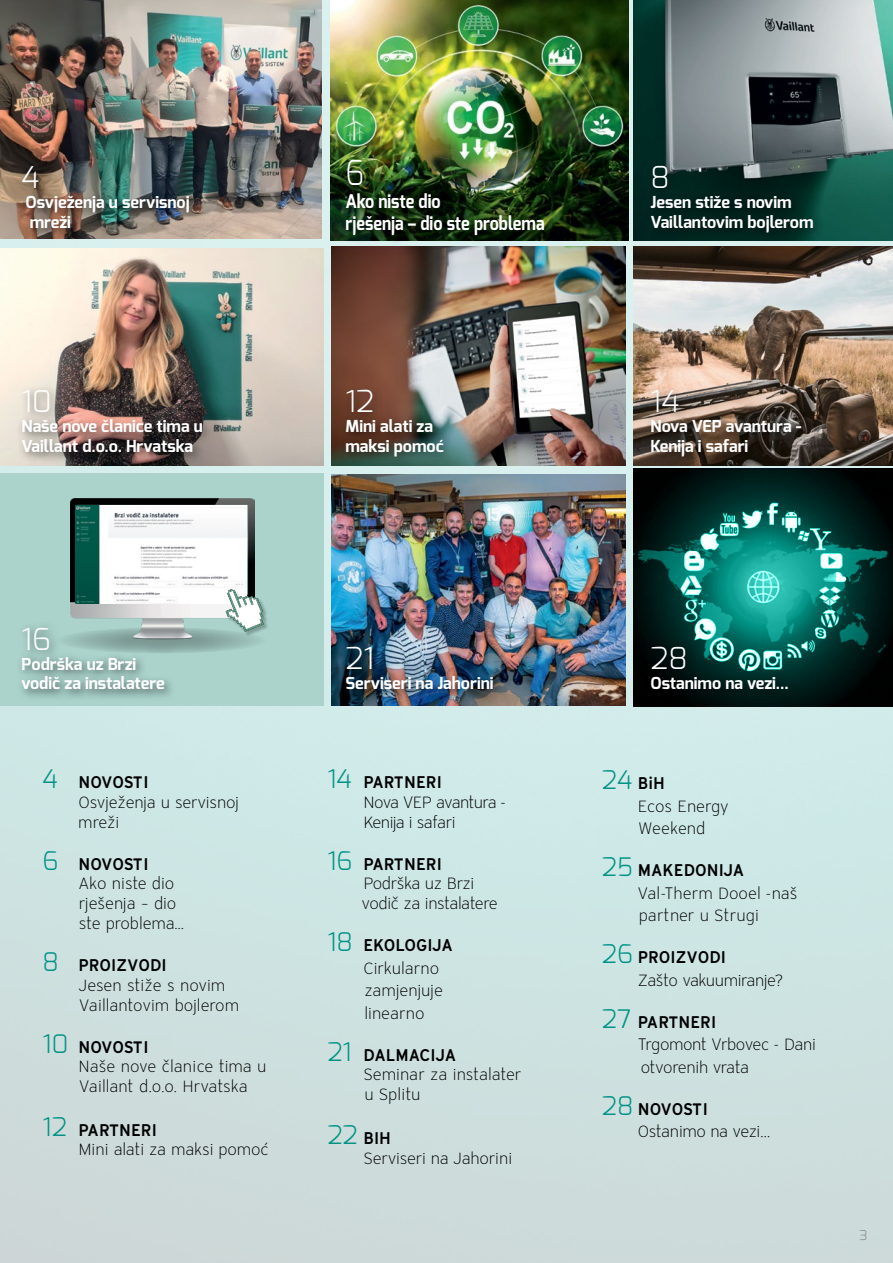
<style>
.page{position:relative;width:893px;height:1263px;background:#fff}
.page>*{position:absolute;margin:0;border:0;box-sizing:border-box;transform-origin:0 0}
.t1{font:300 34.2px "Exo";color:#fff;scale:.88 1}
.t2{font:300 30px "Exo";color:#fff}
.t3{font:700 18.9px/22.6px "Exo";color:#fff;scale:.88 1}
.t4{font:16.5px/19.8px "Vaillant 13 Light TID";letter-spacing:-.01em;color:#000}
.t5{font:700 16.5px/19.8px "Exo";color:#fff}
.t6{font:16.5px "Vaillant 13 Demi TID";color:#000}
.t7{font:16.5px/19.8px "Vaillant 13 Light TID";letter-spacing:-.03em;color:#000}
.t8{font:16.5px "Vaillant 13 Demi TID";letter-spacing:-.02em;color:#000}
.t9{font:16.5px/19.8px "Vaillant 13 Light TID";letter-spacing:-.04em;color:#000}
.t10{font:300 13.5px "Exo";color:#8a8c8e}
.s1{font-family:"Exo";font-weight:300;font-size:25.5px;color:#009385}
</style>
<div class="page">
<img style="left:0;top:0;width:893px;height:1263px">
<svg style="left:634px;top:469px;width:259px;height:238px;background:#104d47"></svg>
<img style="left:0;top:0;width:321px;height:238px">
<div style="left:17px;top:160px;width:184px;height:80px;background:#000;opacity:.55"></div>
<img style="left:330px;top:0;width:298px;height:240px">
<div style="left:340px;top:154px;width:216px;height:93px;background:#000;opacity:.55"></div>
<img style="left:634px;top:0;width:259px;height:240px">
<div style="left:645px;top:160px;width:180px;height:84px;background:#000;opacity:.55"></div>
<img style="left:0;top:248px;width:323px;height:218px">
<div style="left:16px;top:384px;width:198px;height:80px;background:#000;opacity:.55"></div>
<img style="left:332px;top:247px;width:294px;height:219px">
<img style="left:634px;top:247px;width:259px;height:219px">
<div style="left:645px;top:384px;width:168px;height:84px;background:#000;opacity:.55"></div>
<div style="left:0;top:473px;width:323px;height:233px;background:#abd3cc"></div>
<div style="left:340px;top:384px;width:115px;height:84px;background:#000;opacity:.55"></div>
<img style="left:332px;top:474px;width:293px;height:232px">
<div style="left:340px;top:641px;width:165px;height:60px;background:#000;opacity:.55"></div>
<div style="left:645px;top:641px;width:154px;height:60px;background:#000;opacity:.55"></div>
<svg style="left:55px;top:627px;width:213px;height:26px"></svg>
<img style="left:71px;top:498px;width:184px;height:142px">
<img style="left:76px;top:505px;width:170px;height:98px">
<div style="left:226px;top:589px;width:42px;height:47px;background:#000;opacity:.25"></div>
<svg style="left:226px;top:589px;width:38px;height:43px"></svg>
<div style="left:16px;top:621px;width:160px;height:81px;background:#000;opacity:.55"></div>
<h2 class="t2" style="left:22px;top:158px;width:19px">4</h2>
<p class="t5" style="left:26px;top:192px;width:166px">Osvježenja u servisnoj mreži</p>
<h2 class="t2" style="left:22px;top:382px;width:32px">10</h2>
<p class="t5" style="left:22px;top:416px;width:183px">Naše nove članice tima u<br>Vaillant d.o.o. Hrvatska</p>
<h1 class="t1" style="left:345px;top:151px;width:23px">6</h1>
<p class="t3" style="left:345px;top:189px;width:228px">Ako niste dio<br>rješenja – dio ste problema</p>
<h2 class="t2" style="left:345px;top:382px;width:30px">12</h2>
<p class="t5" style="left:345px;top:416px;width:100px">Mini alati za maksi pomoć</p>
<h2 class="t2" style="left:651px;top:158px;width:21px">8</h2>
<p class="t5" style="left:651px;top:192px;width:164px">Jesen stiže s novim<br>Vaillantovim bojlerom</p>
<h2 class="t2" style="left:651px;top:382px;width:30px">14</h2>
<p class="t5" style="left:651px;top:416px;width:152px">Nova VEP avantura -<br>Kenija i safari</p>
<h2 class="t2" style="left:22px;top:620px;width:31px">16</h2>
<p class="t5" style="left:22px;top:654px;width:145px">Podrška uz Brzi vodič za instalatere</p>
<p class="t8" style="left:43px;top:771px;width:108px"><span class="s1">4</span> NOVOSTI</p>
<p class="t4" style="left:78px;top:792px;width:162px">Osvježenja u servisnoj mreži</p>
<p class="t8" style="left:43px;top:852px;width:108px"><span class="s1">6</span> NOVOSTI</p>
<p class="t4" style="left:79px;top:873px;width:107px">Ako niste dio rješenja – dio ste problema…</p>
<p class="t6" style="left:43px;top:954px;width:126px"><span class="s1">8</span> PROIZVODI</p>
<p class="t4" style="left:79px;top:975px;width:162px">Jesen stiže s novim<br>Vaillantovim bojlerom</p>
<p class="t8" style="left:43px;top:1035px;width:108px"><span class="s1">10</span> NOVOSTI</p>
<p class="t4" style="left:79px;top:1056px;width:189px">Naše nove članice tima u<br>Vaillant d.o.o. Hrvatska</p>
<p class="t6" style="left:43px;top:1119px;width:116px"><span class="s1">12</span> PARTNERI</p>
<p class="t4" style="left:79px;top:1139px;width:192px">Mini alati za maksi pomoć</p>
<h2 class="t2" style="left:345px;top:639px;width:30px">21</h2>
<p class="t5" style="left:345px;top:673px;width:150px">Serviseri na Jahorini</p>
<p class="t6" style="left:327px;top:771px;width:116px"><span class="s1">14</span> PARTNERI</p>
<p class="t9" style="left:363px;top:792px;width:145px">Nova VEP avantura -<br>Kenija i safari</p>
<p class="t6" style="left:327px;top:852px;width:116px"><span class="s1">16</span> PARTNERI</p>
<p class="t7" style="left:361px;top:873px;width:138px">Podrška uz Brzi vodič za instalatere</p>
<p class="t6" style="left:327px;top:934px;width:127px"><span class="s1">18</span> EKOLOGIJA</p>
<p class="t4" style="left:363px;top:956px;width:81px;line-height:22.5px">Cirkularno zamjenjuje linearno</p>
<p class="t6" style="left:327px;top:1044px;width:130px"><span class="s1">21</span> DALMACIJA</p>
<p class="t4" style="left:363px;top:1064px;width:160px">Seminar za instalater u Splitu</p>
<p class="t6" style="left:327px;top:1127px;width:65px"><span class="s1">22</span> BIH</p>
<p class="t4" style="left:363px;top:1147px;width:151px">Serviseri na Jahorini</p>
<h2 class="t2" style="left:651px;top:639px;width:39px">28</h2>
<p class="t5" style="left:651px;top:673px;width:140px">Ostanimo na vezi...</p>
<p class="t6" style="left:602px;top:772px;width:64px"><span class="s1">24</span> BiH</p>
<p class="t4" style="left:638px;top:795px;width:92px;line-height:22.5px">Ecos Energy<br>Weekend</p>
<p class="t6" style="left:602px;top:859px;width:144px"><span class="s1">25</span> MAKEDONIJA</p>
<p class="t4" style="left:638px;top:882px;width:161px;line-height:22.5px">Val-Therm Dooel -naš partner u Strugi</p>
<p class="t6" style="left:602px;top:946px;width:126px"><span class="s1">26</span> PROIZVODI</p>
<p class="t4" style="left:638px;top:970px;width:147px">Zašto vakuumiranje?</p>
<p class="t6" style="left:602px;top:1011px;width:116px"><span class="s1">27</span> PARTNERI</p>
<p class="t7" style="left:638px;top:1033px;width:180px;line-height:22.5px">Trgomont Vrbovec - Dani otvorenih vrata</p>
<p class="t8" style="left:602px;top:1098px;width:108px"><span class="s1">28</span> NOVOSTI</p>
<p class="t4" style="left:638px;top:1121px;width:134px">Ostanimo na vezi...</p>
<p class="t10" style="left:859px;top:1227px;width:10px">3</p>
</div>
